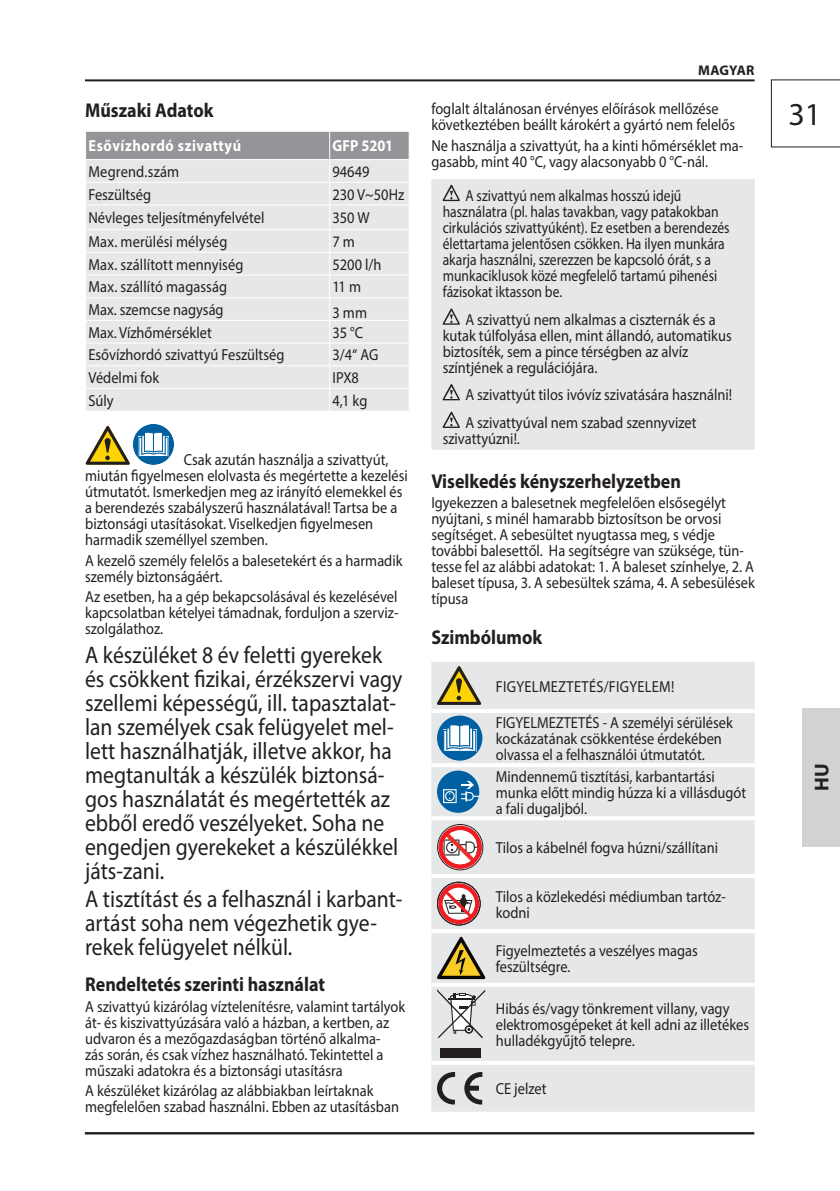
<style>
.page{position:relative;width:840px;height:1191px;background:#fff}
.page>*{position:absolute;margin:0;border:0;box-sizing:border-box;transform-origin:0 0}
.t1{font:32px "Myriad Pro";color:#231f20}
.t2{font:24px/24px "Myriad Pro";color:#231f20;scale:.9 1}
.t3{font:700 20px "Myriad Pro";color:#231f20;scale:.9 1}
.t4{font:700 20px "Myriad Pro";color:#231f20}
.t5{font:16px/16px "Myriad Pro";color:#231f20;scale:.9 1}
.t6{font:16px/16px "Myriad Pro";color:#231f20;scale:.85 1}
.t7{font:700 16px "Myriad Pro";letter-spacing:.04em;color:#fff;scale:.9 1}
.t8{font:16px "Myriad Pro";letter-spacing:.02em;color:#231f20;scale:.9 1}
.t9{font:700 14px "Myriad Pro";letter-spacing:.015em;color:#231f20}
</style>
<div class="page">
<hr style="left:85px;top:1132px;width:668px;height:2px;background:#231f20">
<hr style="left:85px;top:79px;width:669px;height:2px;background:#231f20">
<svg style="left:770px;top:79px;width:69px;height:69px"></svg>
<hr style="left:839px;top:708px;width:1px;height:138px;background:#d1d2d4">
<div style="left:801px;top:708px;width:38px;height:138px;background:#d1d2d4"></div>
<svg style="left:86px;top:131px;width:323px;height:280px;background:#dfe0e2"></svg>
<div style="left:133px;top:424px;width:41px;height:41px;background:#0160a1;border-radius:50%"></div>
<svg style="left:138px;top:432px;width:30px;height:25px"></svg>
<svg style="left:86px;top:426px;width:44px;height:39px"></svg>
<div style="left:431px;top:179px;width:323px;height:270px;background:#e6e7e9"></div>
<svg style="left:442px;top:185px;width:17px;height:16px"></svg>
<svg style="left:442px;top:308px;width:17px;height:17px"></svg>
<svg style="left:442px;top:384px;width:17px;height:16px"></svg>
<svg style="left:442px;top:412px;width:17px;height:16px"></svg>
<div style="left:431px;top:662px;width:323px;height:449px;background:#e6e7e9"></div>
<hr style="left:431px;top:709px;width:59px;height:4px;background:#fff">
<hr style="left:490px;top:709px;width:264px;height:4px;background:#fff">
<hr style="left:431px;top:763px;width:59px;height:4px;background:#fff">
<hr style="left:490px;top:763px;width:264px;height:4px;background:#fff">
<hr style="left:431px;top:816px;width:59px;height:4px;background:#fff">
<hr style="left:490px;top:816px;width:264px;height:4px;background:#fff">
<hr style="left:431px;top:874px;width:59px;height:4px;background:#fff">
<hr style="left:490px;top:874px;width:264px;height:4px;background:#fff">
<hr style="left:431px;top:929px;width:59px;height:4px;background:#fff">
<hr style="left:490px;top:929px;width:264px;height:4px;background:#fff">
<svg style="left:431px;top:982px;width:59px;height:4px"></svg>
<svg style="left:490px;top:982px;width:264px;height:4px"></svg>
<svg style="left:431px;top:1060px;width:59px;height:4px"></svg>
<svg style="left:490px;top:1060px;width:264px;height:4px"></svg>
<svg style="left:431px;top:1111px;width:59px;height:1px"></svg>
<svg style="left:490px;top:1111px;width:264px;height:1px"></svg>
<svg style="left:437px;top:666px;width:44px;height:39px;background:#b9ac72"></svg>
<div style="left:437px;top:715px;width:45px;height:45px;background:#0160a1;border-radius:50%"></div>
<svg style="left:443px;top:725px;width:33px;height:27px"></svg>
<div style="left:437px;top:770px;width:42px;height:43px;background:#0160a1;border-radius:50%"></div>
<div style="left:443px;top:789px;width:13px;height:14px;border:1px solid #fff"></div>
<div style="left:445px;top:791px;width:9px;height:10px;border:1px solid #fff;border-radius:50%"></div>
<svg style="left:460px;top:781px;width:19px;height:22px"></svg>
<div style="left:437px;top:824px;width:46px;height:46px;border:1px solid #231f20;border-radius:50%"></div>
<svg style="left:438px;top:825px;width:43px;height:44px"></svg>
<img style="left:442px;top:830px;width:35px;height:34px;border-radius:17px">
<div style="left:437px;top:882px;width:43px;height:43px;border:1px solid #231f20;border-radius:50%"></div>
<svg style="left:438px;top:883px;width:41px;height:41px"></svg>
<svg style="left:437px;top:936px;width:48px;height:43px;background:#b2a679"></svg>
<div style="left:440px;top:1048px;width:40px;height:10px;background:#231f20"></div>
<svg style="left:437px;top:989px;width:48px;height:49px"></svg>
<svg style="left:464px;top:1072px;width:18px;height:32px"></svg>
<svg style="left:437px;top:1072px;width:18px;height:32px"></svg>
<p class="t3" style="left:85px;top:97px;width:144px">Műszaki Adatok</p>
<p class="t7" style="left:88px;top:136px;width:171px">Esővízhordó szivattyú</p>
<p class="t7" style="left:332px;top:136px;width:69px">GFP 5201</p>
<p class="t5" style="left:88px;top:163px;width:102px">Megrend.szám</p>
<p class="t5" style="left:332px;top:163px;width:43px">94649</p>
<p class="t5" style="left:88px;top:186px;width:71px">Feszültség</p>
<p class="t5" style="left:332px;top:186px;width:81px">230 V~50Hz</p>
<p class="t5" style="left:88px;top:210px;width:197px">Névleges teljesítményfelvétel</p>
<p class="t5" style="left:332px;top:210px;width:43px">350 W</p>
<p class="t5" style="left:88px;top:233px;width:156px">Max. merülési mélység</p>
<p class="t5" style="left:332px;top:233px;width:26px">7 m</p>
<p class="t5" style="left:88px;top:256px;width:174px">Max. szállított mennyiség</p>
<p class="t5" style="left:332px;top:256px;width:56px">5200 l/h</p>
<p class="t5" style="left:88px;top:279px;width:156px">Max. szállító magasság</p>
<p class="t5" style="left:332px;top:279px;width:33px">11 m</p>
<p class="t5" style="left:88px;top:301px;width:152px">Max. szemcse nagyság</p>
<p class="t5" style="left:332px;top:304px;width:40px">3 mm</p>
<p class="t5" style="left:88px;top:324px;width:138px">Max. Vízhőmérséklet</p>
<p class="t5" style="left:332px;top:324px;width:36px">35 °C</p>
<p class="t5" style="left:88px;top:347px;width:219px">Esővízhordó szivattyú Feszültség</p>
<p class="t5" style="left:332px;top:347px;width:52px">3/4“ AG</p>
<p class="t5" style="left:88px;top:369px;width:80px">Védelmi fok</p>
<p class="t5" style="left:332px;top:369px;width:31px">IPX8</p>
<p class="t5" style="left:88px;top:392px;width:30px">Súly</p>
<p class="t5" style="left:332px;top:392px;width:40px">4,1 kg</p>
<p class="t5" style="left:85px;top:451px;width:360px;text-indent:99px">Csak azután használja a szivattyút, miután figyelmesen elolvasta és megértette a kezelési útmutatót. Ismerkedjen meg az irányító elemekkel és a berendezés szabályszerű használatával! Tartsa be a biztonsági utasításokat. Viselkedjen figyelmesen harmadik személlyel szemben.</p>
<p class="t5" style="left:85px;top:552px;width:354px">A kezelő személy felelős a balesetekért és a harmadik személy biztonságáért.</p>
<p class="t5" style="left:85px;top:588px;width:349px;text-align:justify">Az esetben, ha a gép bekapcsolásával és kezelésével kapcsolatban kételyei támadnak, forduljon a szerviz&shy;szolgálathoz.</p>
<p class="t2" style="left:85px;top:642px;width:354px">A készüléket 8 év feletti gyerekek és csökkent fizikai, érzékszervi vagy szellemi képességű, ill. tapasztalat&shy;lan személyek csak felügyelet mel&shy;lett használhatják, illetve akkor, ha megtanulták a készülék biztonsá&shy;gos használatát és megértették az ebből eredő veszélyeket. Soha ne engedjen gyerekeket a készülékkel játs-zani.</p>
<h2 class="t2" style="left:85px;top:887px;width:354px">A tisztítást és a felhasznál i karbant&shy;artást soha nem végezhetik gye&shy;rekek felügyelet nélkül.</h2>
<p class="t3" style="left:85px;top:971px;width:268px">Rendeltetés szerinti használat</p>
<p class="t5" style="left:85px;top:998px;width:357px">A szivattyú kizárólag víztelenítésre, valamint tartályok át- és kiszivattyúzására való a házban, a kertben, az udvaron és a mezőgazdaságban történő alkalma-<br>zás során, és csak vízhez használható. Tekintettel a műszaki adatokra és a biztonsági utasításra</p>
<p class="t5" style="left:85px;top:1082px;width:350px">A készüléket kizárólag az alábbiakban leírtaknak megfelelően szabad használni. Ebben az utasításban</p>
<p class="t9" style="left:697px;top:61px;width:58px">MAGYAR</p>
<p class="t5" style="left:431px;top:100px;width:339px">foglalt általánosan érvényes előírások mellőzése következtében beállt károkért a gyártó nem felelős</p>
<p class="t5" style="left:431px;top:137px;width:348px">Ne használja a szivattyút, ha a kinti hőmérséklet ma&shy;gasabb, mint 40 °C, vagy alacsonyabb 0 °C-nál.</p>
<p class="t6" style="left:442px;top:187px;width:339px;text-indent:23px">A szivattyú nem alkalmas hosszú idejű használatra (pl. halas tavakban, vagy patakokban cirkulációs szivattyúként). Ez esetben a berendezés élettartama jelentősen csökken. Ha ilyen munkára akarja használni, szerezzen be kapcsoló órát, s a munkaciklusok közé megfelelő tartamú pihenési fázisokat iktasson be.</p>
<p class="t5" style="left:442px;top:311px;width:322px;text-indent:23px">A szivattyú nem alkalmas a ciszternák és a kutak túlfolyása ellen, mint állandó, automatikus biztosíték, sem a pince térségben az alvíz színtjének a regulációjára.</p>
<p class="t5" style="left:465px;top:381px;width:298px;line-height:27.6px">A szivattyút tilos ivóvíz szivatására használni!<br>A szivattyúval nem szabad szennyvizet</p>
<p class="t5" style="left:442px;top:430px;width:87px">szivattyúzni!.</p>
<p class="t3" style="left:431px;top:468px;width:279px">Viselkedés kényszerhelyzetben</p>
<p class="t5" style="left:431px;top:495px;width:360px">Igyekezzen a balesetnek megfelelően elsősegélyt nyújtani, s minél hamarabb biztosítson be orvosi segítséget. A sebesültet nyugtassa meg, s védje további balesettől. Ha segítségre van szüksége, tün&shy;tesse fel az alábbi adatokat: 1. A baleset színhelye, 2. A baleset típusa, 3. A sebesültek száma, 4. A sebesülések típusa</p>
<p class="t3" style="left:431px;top:624px;width:125px">Szimbólumok</p>
<p class="t8" style="left:495px;top:676px;width:199px">FIGYELMEZTETÉS/FIGYELEM!</p>
<p class="t5" style="left:495px;top:714px;width:265px">FIGYELMEZTETÉS - A személyi sérülések kockázatának csökkentése érdekében olvassa el a felhasználói útmutatót.</p>
<p class="t5" style="left:495px;top:768px;width:279px">Mindennemű tisztítási, karbantartási munka előtt mindig húzza ki a villásdugót a fali dugaljból.</p>
<p class="t5" style="left:495px;top:839px;width:248px">Tilos a kábelnél fogva húzni/szállítani</p>
<p class="t5" style="left:495px;top:888px;width:257px">Tilos a közlekedési médiumban tartóz&shy;kodni</p>
<p class="t5" style="left:495px;top:942px;width:226px">Figyelmeztetés a veszélyes magas feszültségre.</p>
<p class="t5" style="left:495px;top:1000px;width:283px">Hibás és/vagy tönkrement villany, vagy elektromosgépeket át kell adni az illetékes hulladékgyűjtő telepre.</p>
<p class="t5" style="left:495px;top:1080px;width:58px">CE jelzet</p>
<h1 class="t1" style="left:788px;top:95px;width:34px">31</h1>
<p class="t4" style="left:808px;top:791px;width:29px;rotate:-90deg">HU</p>
<p class="t4" style="left:808px;top:784px;width:15px;rotate:-90deg">D</p>
</div>
